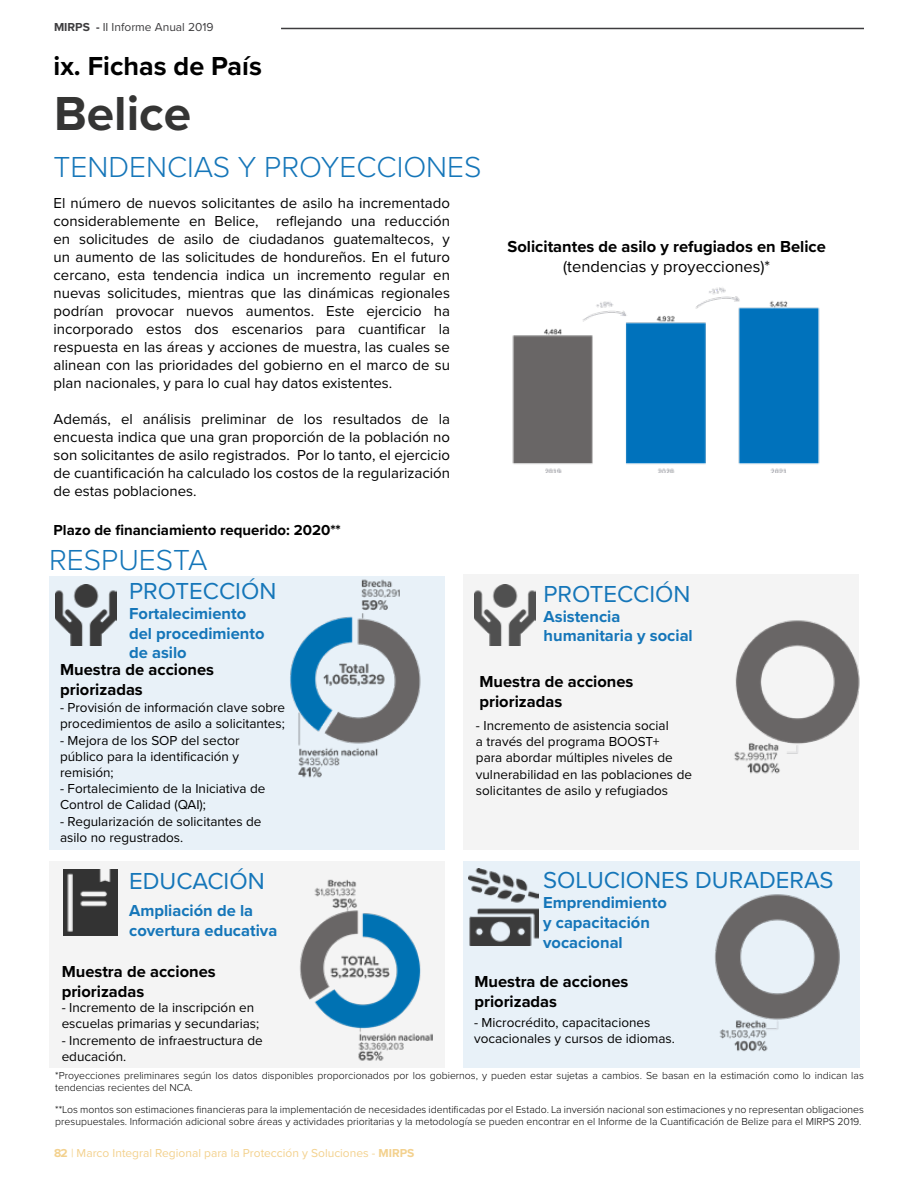
<style>
.page{position:relative;width:918px;height:1188px;background:#fff}
.page>*{position:absolute;margin:0;border:0;box-sizing:border-box;transform-origin:0 0}
.t1{font:700 49.5px "Proxima Nova";color:#353534}
.t2{font:300 30px "Proxima Nova";color:#1576b9}
.t3{font:700 27px "Proxima Nova";color:#000}
.t4{font:24px "Proxima Nova";color:#1576b9}
.t5{font:700 16.5px/19.8px "Proxima Nova";color:#000}
.t6{font:700 16.5px/19.8px "Proxima Nova";color:#1576b9}
.t7{font:16.5px "Proxima Nova";color:#000}
.t8{font:15px/18px "Proxima Nova";color:#000;text-align:justify}
.t9{font:700 15px "Proxima Nova";color:#000}
.t10{font:13.5px/16.2px "Proxima Nova";color:#000}
.t11{font:12px "Proxima Nova";color:#f3d18e}
.t12{font:12px "Proxima Nova";color:#3d3c3e}
.t13{font:300 10.5px/12.6px "Proxima Nova";color:#000}
.s1{font-weight:700}
</style>
<div class="page">
<hr style="left:281px;top:28px;width:583px;height:1px;background:#3d3c3e">
<div style="left:49px;top:576px;width:396px;height:273px;background:#e8f1f8"></div>
<img style="left:290px;top:579px;width:131px;height:199px">
<div style="left:49px;top:861px;width:396px;height:206px;background:#f4f4f4"></div>
<div style="left:463px;top:861px;width:396px;height:206px;background:#e8f1f8"></div>
<img style="left:55px;top:584px;width:61px;height:61px">
<div style="left:463px;top:574px;width:396px;height:275px;background:#f4f4f4"></div>
<img style="left:64px;top:870px;width:53px;height:66px">
<img style="left:734px;top:620px;width:126px;height:154px">
<img style="left:300px;top:879px;width:133px;height:182px">
<img style="left:714px;top:894px;width:126px;height:157px">
<img style="left:512px;top:287px;width:308px;height:186px">
<img style="left:468px;top:868px;width:71px;height:77px">
<p class="t12" style="left:54px;top:18px;width:161px"><span class="s1">MIRPS -</span> II Informe Anual 2019</p>
<h3 class="t3" style="left:54px;top:46px;width:210px">ix. Fichas de País</h3>
<h1 class="t1" style="left:54px;top:77px;width:139px">Belice</h1>
<h2 class="t2" style="left:54px;top:145px;width:430px">TENDENCIAS Y PROYECCIONES</h2>
<p class="t8" style="left:54px;top:194px;width:398px">El número de nuevos solicitantes de asilo ha incrementado considerablemente en Belice, reflejando una reducción en solicitudes de asilo de ciudadanos guatemaltecos, y un aumento de las solicitudes de hondureños. En el futuro cercano, esta tendencia indica un incremento regular en nuevas solicitudes, mientras que las dinámicas regionales podrían provocar nuevos aumentos. Este ejercicio ha incorporado estos dos escenarios para cuantificar la respuesta en las áreas y acciones de muestra, las cuales se alinean con las prioridades del gobierno en el marco de su plan nacionales, y para lo cual hay datos existentes.</p>
<p class="t8" style="left:54px;top:410px;width:398px">Además, el análisis preliminar de los resultados de la encuesta indica que una gran proporción de la población no son solicitantes de asilo registrados. Por lo tanto, el ejercicio de cuantificación ha calculado los costos de la regularización de estas poblaciones.</p>
<p class="t9" style="left:54px;top:519px;width:289px">Plazo de financiamiento requerido: 2020**</p>
<h2 class="t2" style="left:49px;top:537px;width:160px">RESPUESTA</h2>
<h3 class="t4" style="left:129px;top:573px;width:149px">PROTECCIÓN</h3>
<p class="t6" style="left:129px;top:603px;width:137px">Fortalecimiento del procedimiento de asilo</p>
<p class="t5" style="left:508px;top:236px;width:320px">Solicitantes de asilo y refugiados en Belice</p>
<p class="t7" style="left:563px;top:254px;width:209px">(tendencias y proyecciones)*</p>
<h3 class="t4" style="left:543px;top:576px;width:149px">PROTECCIÓN</h3>
<p class="t6" style="left:544px;top:606px;width:151px">Asistencia humanitaria y social</p>
<p class="t5" style="left:60px;top:659px;width:155px">Muestra de acciones priorizadas</p>
<p class="t10" style="left:60px;top:699px;width:227px">- Provisión de información clave sobre procedimientos de asilo a solicitantes;</p>
<p class="t10" style="left:60px;top:731px;width:181px;text-align:justify">- Mejora de los SOP del sector público para la identificación y remisión;</p>
<p class="t10" style="left:60px;top:780px;width:207px">- Fortalecimiento de la Iniciativa de<br>Control de Calidad (QAI);</p>
<p class="t10" style="left:60px;top:812px;width:203px">- Regularización de solicitantes de asilo no regustrados.</p>
<h3 class="t4" style="left:129px;top:863px;width:137px">EDUCACIÓN</h3>
<p class="t6" style="left:129px;top:900px;width:150px">Ampliación de la covertura educativa</p>
<p class="t5" style="left:480px;top:671px;width:155px">Muestra de acciones priorizadas</p>
<p class="t10" style="left:476px;top:717px;width:218px">- Incremento de asistencia social<br>a través del programa BOOST+<br>para abordar múltiples niveles de vulnerabilidad en las poblaciones de solicitantes de asilo y refugiados</p>
<h3 class="t4" style="left:543px;top:862px;width:292px">SOLUCIONES DURADERAS</h3>
<p class="t6" style="left:543px;top:892px;width:125px">Emprendimiento y capacitación vocacional</p>
<p class="t5" style="left:62px;top:961px;width:155px">Muestra de acciones priorizadas</p>
<p class="t5" style="left:474px;top:971px;width:155px">Muestra de acciones priorizadas</p>
<p class="t10" style="left:62px;top:999px;width:199px">- Incremento de la inscripción en escuelas primarias y secundarias;</p>
<p class="t10" style="left:62px;top:1031px;width:203px">- Incremento de infraestructura de educación.</p>
<p class="t10" style="left:474px;top:1014px;width:202px">- Microcrédito, capacitaciones vocacionales y cursos de idiomas.</p>
<p class="t13" style="left:55px;top:1068px;width:810px">*Proyecciones preliminares según los datos disponibles proporcionados por los gobiernos, y pueden estar sujetas a cambios. Se basan en la estimación como lo indican las tendencias recientes del NCA.</p>
<p class="t13" style="left:55px;top:1102px;width:810px">**Los montos son estimaciones financieras para la implementación de necesidades identificadas por el Estado. La inversión nacional son estimaciones y no representan obligaciones presupuestales. Información adicional sobre áreas y actividades prioritarias y la metodología se pueden encontrar en el Informe de la Cuantificación de Belize para el MIRPS 2019.</p>
<p class="t11" style="left:54px;top:1144px;width:362px"><span class="s1">82</span> | Marco Integral Regional para la Protección y Soluciones - <span class="s1">MIRPS</span></p>
</div>
